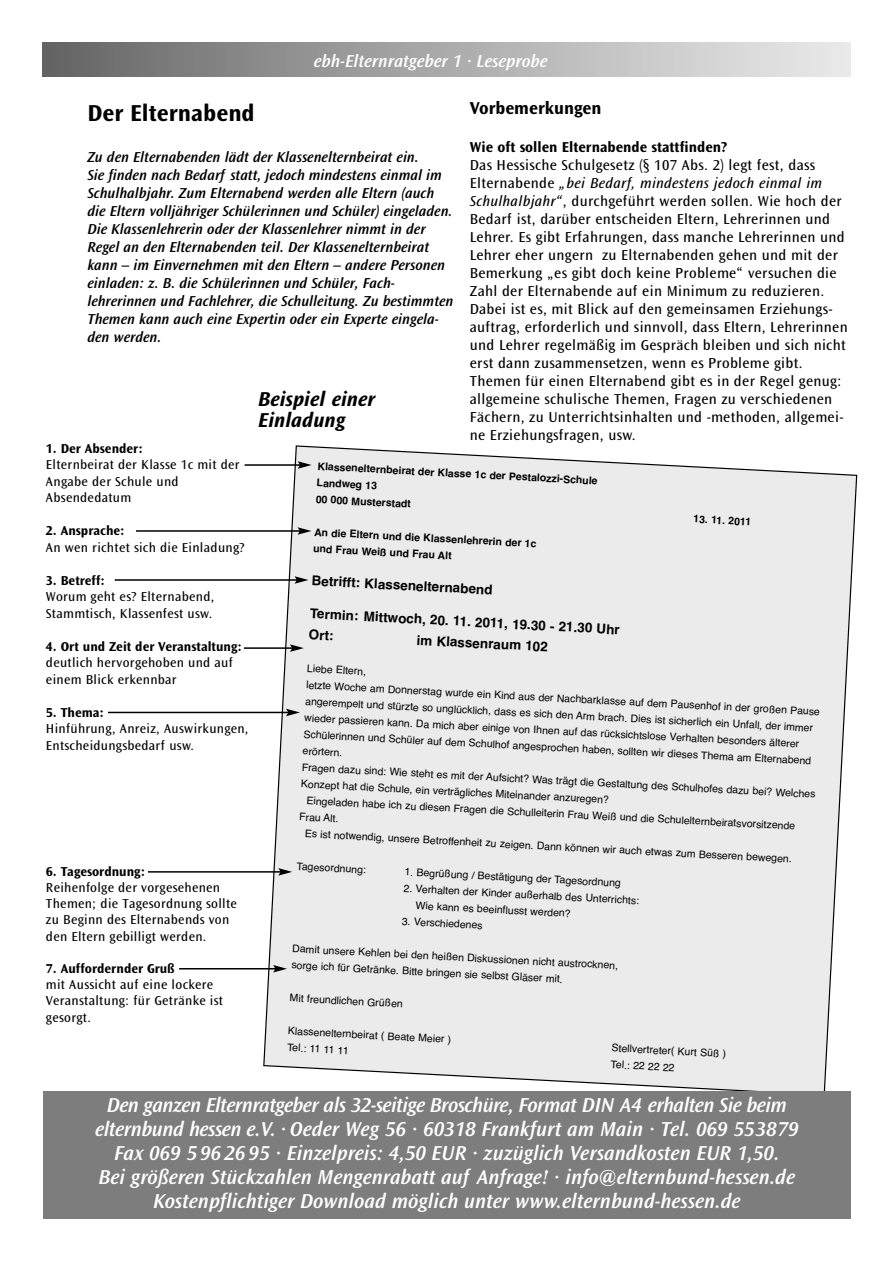
<style>
.page{position:relative;width:893px;height:1263px;background:#fff}
.page>*{position:absolute;margin:0;border:0;box-sizing:border-box;transform-origin:0 0}
.t1{font:700 24px "Ocean Sans";color:#000}
.t2{font:italic 600 21px/24px "Ocean Sans";color:#fff;text-align:center}
.t3{font:italic 700 21px/21px "Ocean Sans";color:#000}
.t4{font:italic 600 18px "Ocean Sans";color:#fff}
.t5{font:700 18px "Ocean Sans";color:#000}
.t6{font:15px/18px "Ocean Sans";letter-spacing:.02em;color:#000}
.t7{font:italic 600 15px/18px "Ocean Sans";color:#000}
.t8{font:700 15px "Ocean Sans";color:#000}
.t9{font:13.5px/16.5px "Ocean Sans";letter-spacing:.02em;color:#000}
.t10{font:700 13.5px "Ocean Sans";color:#000}
.t11{font:700 13.5px/21px "Helvetica";color:#000}
.t12{font:10.5px/16.5px "Helvetica";color:#000}
.t13{font:700 10.5px/16.5px "Helvetica";color:#000}
.s1{font-style:italic}
</style>
<div class="page">
<svg style="left:263px;top:445px;width:595px;height:647px;background:#ebebeb"></svg>
<hr style="left:245px;top:464px;width:55px;height:2px;background:#000">
<svg style="left:298px;top:461px;width:14px;height:8px"></svg>
<hr style="left:136px;top:530px;width:164px;height:2px;background:#000">
<svg style="left:298px;top:527px;width:13px;height:8px"></svg>
<hr style="left:115px;top:579px;width:182px;height:2px;background:#000">
<svg style="left:295px;top:576px;width:13px;height:8px"></svg>
<hr style="left:108px;top:712px;width:181px;height:1px;background:#000">
<svg style="left:286px;top:709px;width:14px;height:7px"></svg>
<hr style="left:148px;top:871px;width:133px;height:2px;background:#000">
<svg style="left:278px;top:868px;width:14px;height:8px"></svg>
<hr style="left:179px;top:968px;width:97px;height:2px;background:#000">
<svg style="left:273px;top:965px;width:14px;height:8px"></svg>
<hr style="left:244px;top:647px;width:49px;height:2px;background:#000">
<svg style="left:290px;top:644px;width:14px;height:8px"></svg>
<div style="left:42px;top:43px;width:808px;height:34px;background:linear-gradient(to right,#666,#ececec)"></div>
<div style="left:43px;top:1092px;width:808px;height:127px;background:#7d7d7d"></div>
<h3 class="t4" style="left:314px;top:54px;width:235px">ebh-Elternratgeber 1 · Leseprobe</h3>
<h3 class="t5" style="left:470px;top:101px;width:133px">Vorbemerkungen</h3>
<h3 class="t8" style="left:470px;top:141px;width:259px">Wie oft sollen Elternabende stattfinden?</h3>
<p class="t6" style="left:470px;top:157px;width:379px">Das Hessische Schulgesetz (§ 107 Abs. 2) legt fest, dass Elternabende <span class="s1">„bei Bedarf, mindestens jedoch einmal im Schulhalbjahr“</span>, durchgeführt werden sollen. Wie hoch der Bedarf ist, darüber entscheiden Eltern, Lehrerinnen und Lehrer. Es gibt Erfahrungen, dass manche Lehrerinnen und Lehrer eher ungern zu Elternabenden gehen und mit der Bemerkung „es gibt doch keine Probleme“ versuchen die Zahl der Elternabende auf ein Minimum zu reduzieren.<br>Dabei ist es, mit Blick auf den gemeinsamen Erziehungs - auftrag, erforderlich und sinnvoll, dass Eltern, Lehre rinnen und Lehrer regelmäßig im Gespräch bleiben und sich nicht erst dann zusammensetzen, wenn es Probleme gibt.<br>Themen für einen Elternabend gibt es in der Regel genug: allgemeine schulische Themen, Fragen zu verschiedenen Fächern, zu Unterrichtsinhalten und -methoden, allgemei&shy;ne Erziehungsfragen, usw.</p>
<h1 class="t1" style="left:87px;top:104px;width:169px">Der Elternabend</h1>
<p class="t7" style="left:87px;top:149px;width:367px">Zu den Elternabenden lädt der Klasseneltern beirat ein.<br>Sie finden nach Bedarf statt, jedoch mindestens einmal im Schulhalbjahr. Zum Elternabend werden alle Eltern (auch die Eltern volljähriger Schülerinnen und Schüler) eingeladen.<br>Die Klassenlehrerin oder der Klassenlehrer nimmt in der Regel an den Elternabenden teil. Der Klassenelternbeirat kann – im Einver neh men mit den Eltern – andere Personen einladen: z. B. die Schülerinnen und Schüler, Fach - lehrerinnen und Fachlehrer, die Schulleitung. Zu bestimmten Themen kann auch eine Expertin oder ein Experte eingela&shy;den werden.</p>
<h2 class="t3" style="left:258px;top:390px;width:118px">Beispiel einer<br>Einladung</h2>
<p class="t13" style="left:318px;top:459px;width:282px;rotate:3deg">Klassenelternbeirat der Klasse 1c der Pestalozzi-Schule<br>Landweg 13<br>00 000 Musterstadt</p>
<p class="t10" style="left:46px;top:443px;width:98px">1. Der Absender:</p>
<p class="t9" style="left:46px;top:457px;width:195px">Elternbeirat der Klasse 1c mit der<br>Angabe der Schule und<br>Absendedatum</p>
<p class="t10" style="left:46px;top:526px;width:80px">2. Ansprache:</p>
<p class="t9" style="left:46px;top:540px;width:200px">An wen richtet sich die Einladung?</p>
<p class="t10" style="left:46px;top:575px;width:61px">3. Betreff:</p>
<p class="t9" style="left:46px;top:589px;width:170px">Worum geht es? Elternabend,<br>Stammtisch, Klassenfest usw.</p>
<p class="t10" style="left:46px;top:641px;width:198px">4. Ort und Zeit der Veranstaltung:</p>
<p class="t9" style="left:46px;top:655px;width:188px">deutlich hervorgehoben und auf einem Blick erkennbar</p>
<p class="t10" style="left:46px;top:707px;width:60px">5. Thema:</p>
<p class="t9" style="left:46px;top:721px;width:204px">Hinführung, Anreiz, Auswir kungen,<br>Entscheidungsbedarf usw.</p>
<p class="t13" style="left:694px;top:512px;width:59px;rotate:3deg">13. 11. 2011</p>
<p class="t13" style="left:315px;top:525px;width:224px;rotate:3deg">An die Eltern und die Klassenlehrerin der 1c und Frau Weiß und Frau Alt</p>
<p class="t11" style="left:312px;top:571px;width:183px;rotate:3deg">Betrifft: Klassenelternabend</p>
<p class="t11" style="left:310px;top:604px;width:312px;rotate:3deg">Termin: Mittwoch, 20. 11. 2011, 19.30 - 21.30 Uhr<br>Ort:</p>
<p class="t11" style="left:417px;top:631px;width:133px;rotate:3deg">im Klassenraum 102</p>
<p class="t12" style="left:307px;top:661px;width:61px;rotate:3deg">Liebe Eltern,</p>
<p class="t12" style="left:307px;top:677px;width:516px;rotate:3deg">letzte Woche am Donnerstag wurde ein Kind aus der Nachbarklasse auf dem Pausenhof in der großen Pause</p>
<p class="t12" style="left:306px;top:694px;width:510px;rotate:3deg">angerempelt und stürzte so unglücklich, dass es sich den Arm brach. Dies ist sicherlich ein Unfall, der immer</p>
<p class="t12" style="left:305px;top:710px;width:497px;rotate:3deg">wieder passieren kann. Da mich aber einige von Ihnen auf das rücksichtslose Verhalten besonders älterer</p>
<p class="t12" style="left:304px;top:727px;width:510px;rotate:3deg">Schülerinnen und Schüler auf dem Schulhof angesprochen haben, sollten wir dieses Thema am Elternabend</p>
<p class="t12" style="left:303px;top:743px;width:41px;rotate:3deg">erörtern.</p>
<p class="t12" style="left:302px;top:760px;width:516px;rotate:3deg">Fragen dazu sind: Wie steht es mit der Aufsicht? Was trägt die Gestaltung des Schulhofes dazu bei? Welches</p>
<p class="t12" style="left:301px;top:776px;width:310px;rotate:3deg">Konzept hat die Schule, ein verträgliches Miteinander anzuregen?</p>
<p class="t12" style="left:307px;top:793px;width:491px;rotate:3deg">Eingeladen habe ich zu diesen Fragen die Schulleiterin Frau Weiß und die Schulelternbeiratsvorsitzende</p>
<p class="t12" style="left:300px;top:809px;width:41px;rotate:3deg">Frau Alt.</p>
<p class="t12" style="left:305px;top:826px;width:489px;rotate:3deg">Es ist notwendig, unsere Betroffenheit zu zeigen. Dann können wir auch etwas zum Besseren bewegen.</p>
<p class="t12" style="left:297px;top:859px;width:71px;rotate:3deg">Tagesordnung:</p>
<p class="t12" style="left:405px;top:864px;width:218px;rotate:3deg">1. Begrüßung / Bestätigung der Tagesordnung</p>
<p class="t10" style="left:46px;top:866px;width:101px">6. Tagesordnung:</p>
<p class="t9" style="left:46px;top:880px;width:192px">Reihenfolge der vorgesehenen<br>Themen; die Tagesordnung sollte zu Beginn des Elternabends von den Eltern gebilligt werden.</p>
<p class="t10" style="left:46px;top:963px;width:130px">7. Auffordernder Gruß</p>
<p class="t9" style="left:46px;top:977px;width:179px">mit Aussicht auf eine lockere<br>Veranstaltung: für Getränke ist gesorgt.</p>
<p class="t12" style="left:417px;top:882px;width:224px;text-indent:-13px;rotate:3deg">2. Verhalten der Kinder außerhalb des Unterrichts:<br>Wie kann es beeinflusst werden?</p>
<p class="t12" style="left:402px;top:914px;width:82px;rotate:3deg">3. Verschiedenes</p>
<p class="t12" style="left:293px;top:941px;width:328px;rotate:3deg">Damit unsere Kehlen bei den heißen Diskussionen nicht austrocknen, sorge ich für Getränke. Bitte bringen sie selbst Gläser mit.</p>
<p class="t12" style="left:290px;top:991px;width:115px;rotate:3deg">Mit freundlichen Grüßen</p>
<p class="t12" style="left:288px;top:1023px;width:165px;rotate:3deg">Klassenelternbeirat ( Beate Meier )</p>
<p class="t12" style="left:612px;top:1040px;width:116px;rotate:3deg">Stellvertreter( Kurt Süß )</p>
<p class="t12" style="left:288px;top:1040px;width:63px;rotate:3deg">Tel.: 11 11 11</p>
<p class="t12" style="left:611px;top:1057px;width:65px;rotate:3deg">Tel.: 22 22 22</p>
<p class="t2" style="left:95px;top:1094px;width:705px">Den ganzen Elternratgeber als 32-seitige Broschüre, Format DIN A4 erhalten Sie beim elternbund hessen e.V. · Oeder Weg 56 · 60318 Frankfurt am Main · Tel. 069 553879<br>Fax 069 5 96 26 95 · Einzelpreis: 4,50 EUR · zuzüglich Versandkosten EUR 1,50.<br>Bei größeren Stückzahlen Mengenrabatt auf Anfrage! · info@elternbund-hessen.de Kostenpflichtiger Download möglich unter www.elternbund-hessen.de</p>
</div>
